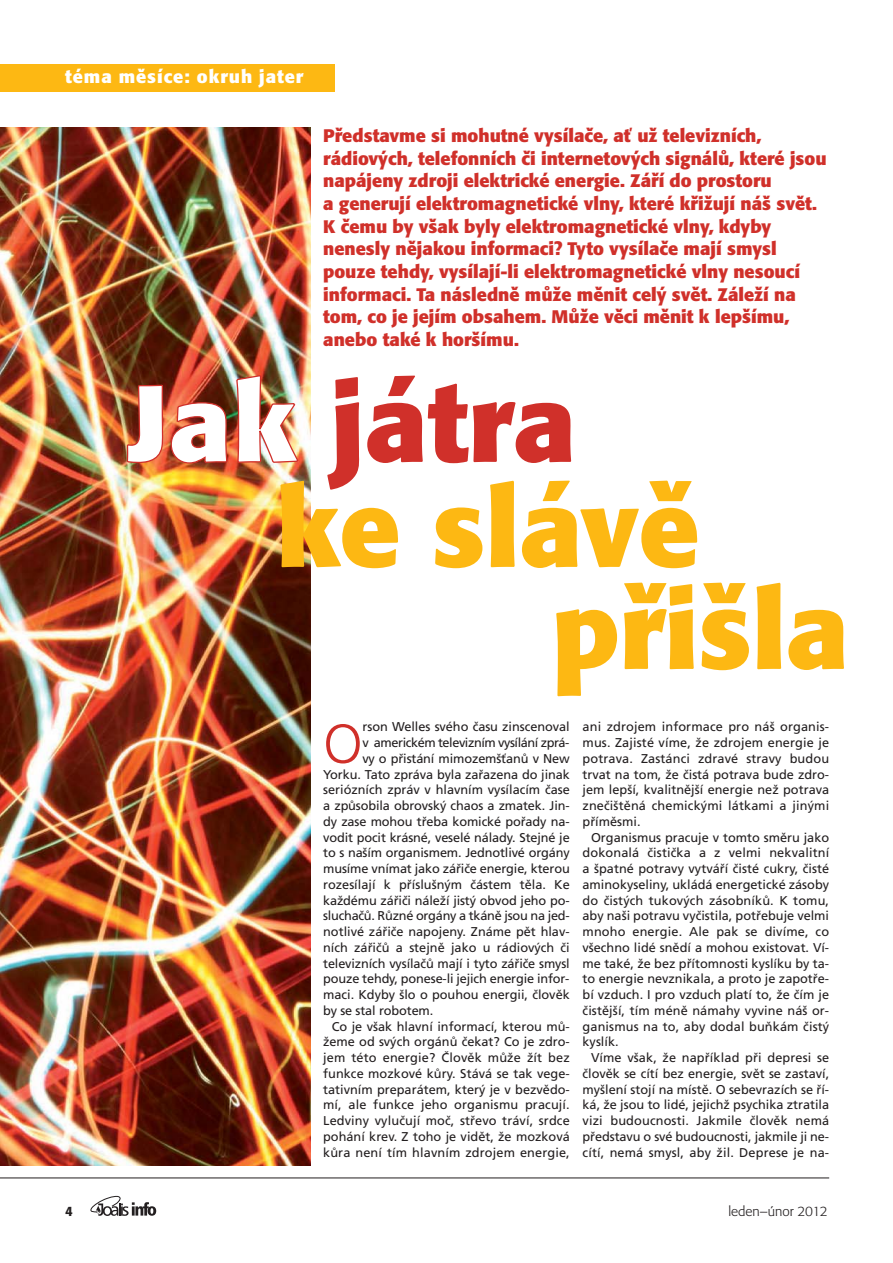
<style>
.page{position:relative;width:893px;height:1263px;background:#fff}
.page>*{position:absolute;margin:0;border:0;box-sizing:border-box;transform-origin:0 0}
.t1{font:700 108px "Formata CE";color:#fdb813}
.t2{font:700 108px "Formata CE";color:#d0302a}
.t3{font:300 54.75px "Frutiger CE";color:#d0302a}
.t4{font:700 18px/22.6px "Formata CE";color:#d0302a}
.t5{font:700 18px "Formata CE";letter-spacing:.05em;color:#fff}
.t6{font:300 13.5px "Formata CE";color:#231f20}
.t7{font:500 13.5px "Formata CE";color:#231f20}
.t8{font:12.75px/15.8px "Frutiger CE";color:#231f20;text-align:justify}
.t9{font:12.75px "Frutiger CE";letter-spacing:-.02em;color:#231f20}
.t10{font:12.75px "Frutiger CE";letter-spacing:-.035em;color:#231f20}
.s1{color:#fff}
</style>
<div class="page">
<img style="left:0;top:128px;width:310px;height:1037px">
<svg style="left:90px;top:1196px;width:66px;height:20px"></svg>
<hr style="left:0;top:1177px;width:829px;height:1px;background:#231f20">
<div style="left:0;top:64px;width:334px;height:28px;background:#fdb813"></div>
<h3 class="t5" style="left:65px;top:68px;width:240px">téma měsíce: okruh jater</h3>
<p class="t4" style="left:323px;top:126px;width:505px">Představme si mohutné vysílače, ať už televizních, rádiových, telefonních či internetových signálů, které jsou napájeny zdroji elektrické energie. Září do prostoru<br>a generují elektromagnetické vlny, které křižují náš svět.<br>K čemu by však byly elektromagnetické vlny, kdyby nenesly nějakou informaci? Tyto vysílače mají smysl pouze tehdy, vysílají-li elektromagnetické vlny nesoucí informaci. Ta následně může měnit celý svět. Záleží na tom, co je jejím obsahem. Může věci měnit k lepšímu, anebo také k horšímu.</p>
<h1 class="t2" style="left:127px;top:376px;width:451px"><span class="s1">Jak</span> játra</h1>
<h1 class="t1" style="left:277px;top:481px;width:424px">ke slávě</h1>
<h1 class="t1" style="left:552px;top:583px;width:299px">přišla</h1>
<h2 class="t3" style="left:323px;top:722px;width:41px">O</h2>
<p class="t8" style="left:363px;top:720px;width:209px">rson Welles svého času zinscenoval</p>
<p class="t10" style="left:363px;top:737px;width:208px">v americkém televizním vysílání zprá-</p>
<p class="t8" style="left:363px;top:752px;width:209px">vy o přistání mimozemšťanů v New</p>
<p class="t8" style="left:323px;top:767px;width:248px">Yorku. Tato zpráva byla zařazena do jinak</p>
<p class="t8" style="left:323px;top:783px;width:248px">seriózních zpráv v hlavním vysílacím čase</p>
<p class="t8" style="left:323px;top:799px;width:248px">a způsobila obrovský chaos a zmatek. Jin-</p>
<p class="t8" style="left:323px;top:815px;width:248px">dy zase mohou třeba komické pořady na-</p>
<p class="t8" style="left:323px;top:830px;width:248px">vodit pocit krásné, veselé nálady. Stejné je</p>
<p class="t8" style="left:323px;top:846px;width:248px">to s naším organismem. Jednotlivé orgány</p>
<p class="t8" style="left:323px;top:862px;width:248px">musíme vnímat jako zářiče energie, kterou</p>
<p class="t8" style="left:323px;top:878px;width:248px">rozesílají k příslušným částem těla. Ke</p>
<p class="t8" style="left:323px;top:893px;width:248px">každému zářiči náleží jistý obvod jeho po-</p>
<p class="t9" style="left:323px;top:911px;width:248px">sluchačů. Různé orgány a tkáně jsou na jed-</p>
<p class="t8" style="left:323px;top:925px;width:248px">notlivé zářiče napojeny. Známe pět hlav-</p>
<p class="t8" style="left:323px;top:941px;width:248px">ních zářičů a stejně jako u rádiových či</p>
<p class="t8" style="left:323px;top:956px;width:248px">televizních vysílačů mají i tyto zářiče smysl</p>
<p class="t8" style="left:323px;top:972px;width:248px">pouze tehdy, ponese-li jejich energie infor-</p>
<p class="t8" style="left:323px;top:988px;width:248px">maci. Kdyby šlo o pouhou energii, člověk</p>
<p class="t8" style="left:323px;top:1004px;width:112px">by se stal robotem.</p>
<p class="t8" style="left:332px;top:1019px;width:240px">Co je však hlavní informací, kterou mů-</p>
<p class="t8" style="left:323px;top:1035px;width:248px">žeme od svých orgánů čekat? Co je zdro-</p>
<p class="t8" style="left:323px;top:1051px;width:248px">jem této energie? Člověk může žít bez</p>
<p class="t8" style="left:323px;top:1067px;width:248px">funkce mozkové kůry. Stává se tak vege-</p>
<p class="t8" style="left:323px;top:1082px;width:248px">tativním preparátem, který je v bezvědo-</p>
<p class="t8" style="left:323px;top:1098px;width:248px">mí, ale funkce jeho organismu pracují.</p>
<p class="t8" style="left:323px;top:1114px;width:248px">Ledviny vylučují moč, střevo tráví, srdce</p>
<p class="t8" style="left:323px;top:1130px;width:248px">pohání krev. Z toho je vidět, že mozková</p>
<p class="t8" style="left:323px;top:1145px;width:248px">kůra není tím hlavním zdrojem energie,</p>
<p class="t8" style="left:583px;top:720px;width:248px">ani zdrojem informace pro náš organis&shy;mus. Zajisté víme, že zdrojem energie je potrava. Zastánci zdravé stravy budou trvat na tom, že čistá potrava bude zdro&shy;jem lepší, kvalitnější energie než potrava znečištěná chemickými látkami a jinými příměsmi.</p>
<p class="t8" style="left:583px;top:830px;width:248px;text-indent:9px">Organismus pracuje v tomto směru jako dokonalá čistička a z velmi nekvalitní a špatné potravy vytváří čisté cukry, čisté aminokyseliny, ukládá energetické zásoby do čistých tukových zásobníků. K tomu, aby naši potravu vyčistila, potřebuje velmi mnoho energie. Ale pak se divíme, co všechno lidé snědí a mohou existovat. Ví&shy;me také, že bez přítomnosti kyslíku by ta&shy;to energie nevznikala, a proto je zapotře&shy;bí vzduch. I pro vzduch platí to, že čím je čistější, tím méně námahy vyvine náš or&shy;ganismus na to, aby dodal buňkám čistý kyslík.</p>
<p class="t8" style="left:583px;top:1051px;width:248px;text-indent:9px">Víme však, že například při depresi se člověk se cítí bez energie, svět se zastaví, myšlení stojí na místě. O sebevrazích se ří&shy;ká, že jsou to lidé, jejichž psychika ztratila vizi budoucnosti. Jakmile člověk nemá představu o své budoucnosti, jakmile ji ne&shy;cítí, nemá smysl, aby žil. Deprese je na-</p>
<p class="t7" style="left:65px;top:1205px;width:9px">4</p>
<p class="t6" style="left:728px;top:1205px;width:101px">leden–únor 2012</p>
</div>
